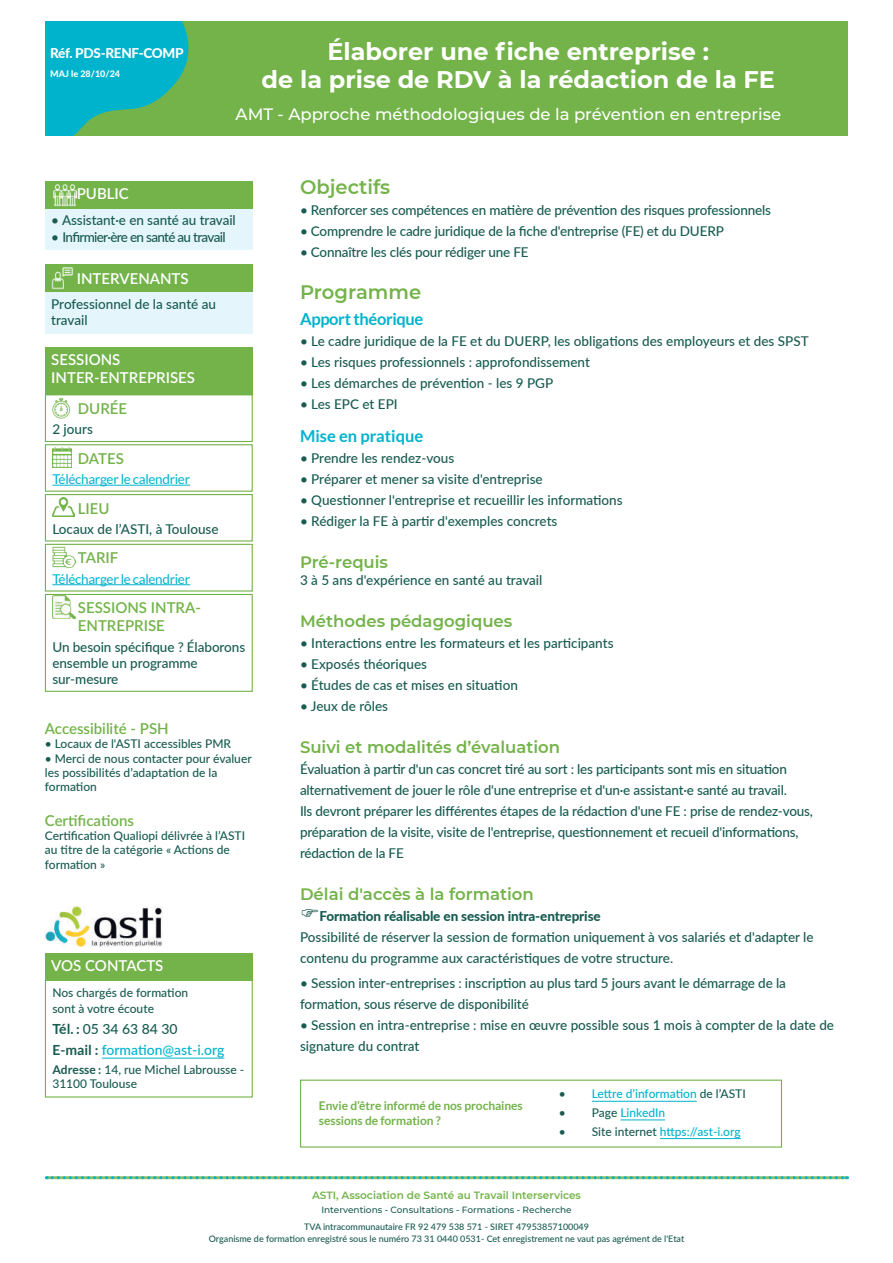
<style>
.page{position:relative;width:893px;height:1263px;background:#fff}
.page>*{position:absolute;margin:0;border:0;box-sizing:border-box;transform-origin:0 0}
.t1{font:700 24px/28.2px "Montserrat";color:#fff;text-align:center}
.t2{font:600 19.5px "Montserrat";color:#73b349}
.t3{font:600 16.5px "Montserrat";color:#73b349}
.t4{font:500 16.5px "Montserrat";color:#fff}
.t5{font:700 16.5px "Lato";letter-spacing:-.02em;color:#00b3cd}
.t6{font:700 16.5px "Lato";color:#00b3cd}
.t7{font:600 15px/18px "Lato";color:#73b349}
.t8{font:600 15px/18px "Lato";color:#fff}
.t9{font:500 13.95px/21px "Lato";color:#00b3cd}
.t10{font:500 13.5px/21px "Lato";letter-spacing:-.01em;color:#185b51}
.t11{font:13.5px "Lato";letter-spacing:-.025em;color:#00b3cd}
.t12{font:800 13.5px "Lato";letter-spacing:-.01em;color:#185b51}
.t13{font:500 13.5px "Lato";letter-spacing:-.05em;color:#185b51}
.t14{font:800 13.5px "Lato";letter-spacing:-.02em;color:#fff}
.t15{font:500 12px/14.4px "Lato";color:#185b51}
.t16{font:500 12px "Lato";color:#00b3cd}
.t17{font:700 12px/14.4px "Lato";letter-spacing:-.005em;color:#73b349}
.t18{font:600 10.5px "Montserrat";color:#73b349}
.t19{font:500 9px/12px "Lato";color:#185b51;text-align:center}
.t20{font:500 9px "Montserrat";color:#185b51}
.t21{font:800 9px "Lato";color:#fff}
.s1{font-weight:700;color:#185b51}
.s2{color:#185b51}
.s3{font-weight:700}
</style>
<div class="page">
<div style="left:21px;top:21px;width:827px;height:115px;background:#73b349"></div>
<svg style="left:45px;top:21px;width:144px;height:115px"></svg>
<div style="left:0;top:0;width:45px;height:238px;background:#fff"></div>
<svg style="left:46px;top:1176px;width:802px;height:3px;background:#61bd93"></svg>
<div style="left:45px;top:264px;width:208px;height:28px;background:#73b349"></div>
<div style="left:45px;top:292px;width:208px;height:42px;background:#e5f5fc"></div>
<img style="left:51px;top:267px;width:22px;height:22px">
<div style="left:45px;top:208px;width:208px;height:42px;background:#e5f5fc"></div>
<div style="left:45px;top:181px;width:208px;height:27px;background:#73b349"></div>
<img style="left:53px;top:184px;width:23px;height:22px">
<div style="left:45px;top:394px;width:208px;height:48px;border:1px solid #73b349"></div>
<img style="left:52px;top:398px;width:19px;height:20px">
<div style="left:45px;top:347px;width:208px;height:47px;background:#73b349"></div>
<hr style="left:52px;top:584px;width:138px;height:1px;background:#00b3cd">
<div style="left:45px;top:544px;width:208px;height:47px;border:1px solid #73b349"></div>
<hr style="left:52px;top:485px;width:138px;height:1px;background:#00b3cd">
<div style="left:45px;top:444px;width:208px;height:48px;border:1px solid #73b349"></div>
<img style="left:53px;top:448px;width:19px;height:19px">
<div style="left:45px;top:494px;width:208px;height:47px;border:1px solid #73b349"></div>
<img style="left:53px;top:546px;width:23px;height:22px">
<img style="left:52px;top:498px;width:23px;height:19px">
<div style="left:45px;top:594px;width:208px;height:98px;border:1px solid #73b349"></div>
<img style="left:53px;top:596px;width:23px;height:23px">
<img style="left:45px;top:906px;width:118px;height:40px">
<hr style="left:102px;top:1058px;width:122px;height:1px;background:#00b3cd">
<div style="left:45px;top:979px;width:208px;height:118px;border:1px solid #73b349"></div>
<div style="left:45px;top:953px;width:208px;height:27px;background:#73b349"></div>
<hr style="left:592px;top:1101px;width:105px;height:1px;background:#00b3cd">
<hr style="left:620px;top:1120px;width:45px;height:1px;background:#00b3cd">
<hr style="left:660px;top:1138px;width:81px;height:1px;background:#00b3cd">
<div style="left:300px;top:1079px;width:482px;height:68px;border:1px solid #73b349"></div>
<p class="t14" style="left:50px;top:46px;width:135px">Réf. PDS-RENF-COMP</p>
<p class="t21" style="left:50px;top:67px;width:71px">MAJ le 28/10/24</p>
<h1 class="t1" style="left:262px;top:36px;width:515px">Élaborer une fiche entreprise :<br>de la prise de RDV à la rédaction de la FE</h1>
<p class="t4" style="left:236px;top:107px;width:547px">AMT - Approche méthodologiques de la prévention en entreprise</p>
<p class="t8" style="left:77px;top:185px;width:54px">PUBLIC</p>
<p class="t10" style="left:51px;top:209px;width:186px">• Assistant·e en santé au travail</p>
<p class="t13" style="left:51px;top:227px;width:176px">• Infirmier·ère en santé au travail</p>
<p class="t8" style="left:77px;top:270px;width:113px">INTERVENANTS</p>
<p class="t10" style="left:51px;top:295px;width:166px;line-height:16.2px">Professionnel de la santé au travail</p>
<p class="t8" style="left:51px;top:351px;width:145px">SESSIONS<br>INTER-ENTREPRISES</p>
<p class="t7" style="left:78px;top:400px;width:51px">DURÉE</p>
<p class="t10" style="left:52px;top:420px;width:42px">2 jours</p>
<p class="t7" style="left:78px;top:450px;width:48px">DATES</p>
<p class="t11" style="left:52px;top:474px;width:139px">Télécharger le calendrier</p>
<p class="t7" style="left:78px;top:499px;width:33px">LIEU</p>
<p class="t10" style="left:52px;top:518px;width:168px">Locaux de l’ASTI, à Toulouse</p>
<p class="t7" style="left:78px;top:549px;width:42px">TARIF</p>
<p class="t11" style="left:52px;top:574px;width:139px">Télécharger le calendrier</p>
<p class="t7" style="left:78px;top:599px;width:125px">SESSIONS INTRA-<br>ENTREPRISE</p>
<p class="t10" style="left:52px;top:638px;width:194px;line-height:16.2px">Un besoin spécifique ? Élaborons ensemble un programme sur-mesure</p>
<p class="t7" style="left:45px;top:720px;width:125px">Accessibilité - PSH</p>
<p class="t15" style="left:45px;top:736px;width:188px">• Locaux de l'ASTI accessibles PMR</p>
<p class="t15" style="left:45px;top:752px;width:208px">• Merci de nous contacter pour évaluer les possibilités d’adaptation de la formation</p>
<p class="t7" style="left:45px;top:810px;width:91px">Certifications</p>
<p class="t15" style="left:45px;top:828px;width:202px">Certification Qualiopi délivrée à l’ASTI au titre de la catégorie « Actions de formation »</p>
<p class="t8" style="left:51px;top:957px;width:114px">VOS CONTACTS</p>
<p class="t15" style="left:52px;top:984px;width:137px;line-height:16.2px">Nos chargés de formation sont à votre écoute</p>
<p class="t9" style="left:52px;top:1018px;width:173px"><span class="s1">Tél. :</span> <span class="s2">05 34 63 84 30<br></span><span class="s1">E-mail :</span> formation@ast-i.org</p>
<p class="t15" style="left:52px;top:1063px;width:193px"><span class="s3">Adresse :</span> 14, rue Michel Labrousse -<br>31100 Toulouse</p>
<h2 class="t2" style="left:300px;top:179px;width:92px">Objectifs</h2>
<p class="t10" style="left:300px;top:199px;width:473px">• Renforcer ses compétences en matière de prévention des risques professionnels</p>
<p class="t10" style="left:300px;top:220px;width:425px">• Comprendre le cadre juridique de la fiche d'entreprise (FE) et du DUERP</p>
<p class="t10" style="left:300px;top:241px;width:230px">• Connaître les clés pour rédiger une FE</p>
<h2 class="t2" style="left:300px;top:284px;width:123px">Programme</h2>
<p class="t5" style="left:300px;top:312px;width:125px">Apport théorique</p>
<p class="t10" style="left:300px;top:330px;width:510px">• Le cadre juridique de la FE et du DUERP, les obligations des employeurs et des SPST</p>
<p class="t10" style="left:300px;top:351px;width:291px">• Les risques professionnels : approfondissement</p>
<p class="t10" style="left:300px;top:372px;width:255px">• Les démarches de prévention - les 9 PGP</p>
<p class="t10" style="left:300px;top:393px;width:99px">• Les EPC et EPI</p>
<p class="t6" style="left:300px;top:430px;width:125px">Mise en pratique</p>
<p class="t10" style="left:300px;top:447px;width:156px">• Prendre les rendez-vous</p>
<p class="t10" style="left:300px;top:468px;width:244px">• Préparer et mener sa visite d'entreprise</p>
<p class="t10" style="left:300px;top:489px;width:324px">• Questionner l'entreprise et recueillir les informations</p>
<p class="t10" style="left:300px;top:510px;width:259px">• Rédiger la FE à partir d'exemples concrets</p>
<p class="t3" style="left:300px;top:556px;width:90px">Pré-requis</p>
<p class="t10" style="left:300px;top:569px;width:244px">3 à 5 ans d'expérience en santé au travail</p>
<p class="t3" style="left:300px;top:614px;width:214px">Méthodes pédagogiques</p>
<p class="t10" style="left:300px;top:632px;width:315px">• Interactions entre les formateurs et les participants</p>
<p class="t10" style="left:300px;top:653px;width:128px">• Exposés théoriques</p>
<p class="t10" style="left:300px;top:674px;width:219px">• Études de cas et mises en situation</p>
<p class="t10" style="left:300px;top:695px;width:90px">• Jeux de rôles</p>
<p class="t3" style="left:300px;top:740px;width:262px">Suivi et modalités d’évaluation</p>
<p class="t10" style="left:300px;top:758px;width:514px">Évaluation à partir d'un cas concret tiré au sort : les participants sont mis en situation alternativement de jouer le rôle d'une entreprise et d'un·e assistant·e santé au travail.<br>Ils devront préparer les différentes étapes de la rédaction d'une FE : prise de rendez-vous, préparation de la visite, visite de l'entreprise, questionnement et recueil d'informations, rédaction de la FE</p>
<p class="t3" style="left:300px;top:887px;width:235px">Délai d'accès à la formation</p>
<p class="t12" style="left:320px;top:906px;width:283px">Formation réalisable en session intra-entreprise</p>
<p class="t10" style="left:300px;top:926px;width:515px">Possibilité de réserver la session de formation uniquement à vos salariés et d'adapter le contenu du programme aux caractéristiques de votre structure.</p>
<p class="t10" style="left:300px;top:972px;width:487px">• Session inter-entreprises : inscription au plus tard 5 jours avant le démarrage de la formation, sous réserve de disponibilité</p>
<p class="t10" style="left:300px;top:1014px;width:536px">• Session en intra-entreprise : mise en œuvre possible sous 1 mois à compter de la date de signature du contrat</p>
<p class="t17" style="left:319px;top:1099px;width:205px">Envie d’être informé de nos prochaines sessions de formation ?</p>
<p class="t16" style="left:559px;top:1085px;width:188px"><span class="s2">•</span> Lettre d’information <span class="s2">de l’ASTI</span></p>
<p class="t16" style="left:559px;top:1104px;width:108px"><span class="s2">• Page</span> LinkedIn</p>
<p class="t16" style="left:559px;top:1123px;width:183px"><span class="s2">• Site internet</span> https://ast-i.org</p>
<p class="t18" style="left:312px;top:1191px;width:270px">ASTI, Association de Santé au Travail Interservices</p>
<p class="t20" style="left:321px;top:1204px;width:252px">Interventions - Consultations - Formations - Recherche</p>
<p class="t19" style="left:209px;top:1220px;width:477px">TVA intracommunautaire FR 92 479 538 571 - SIRET 47953857100049<br>Organisme de formation enregistré sous le numéro 73 31 0440 0531- Cet enregistrement ne vaut pas agrément de l'Etat</p>
</div>
